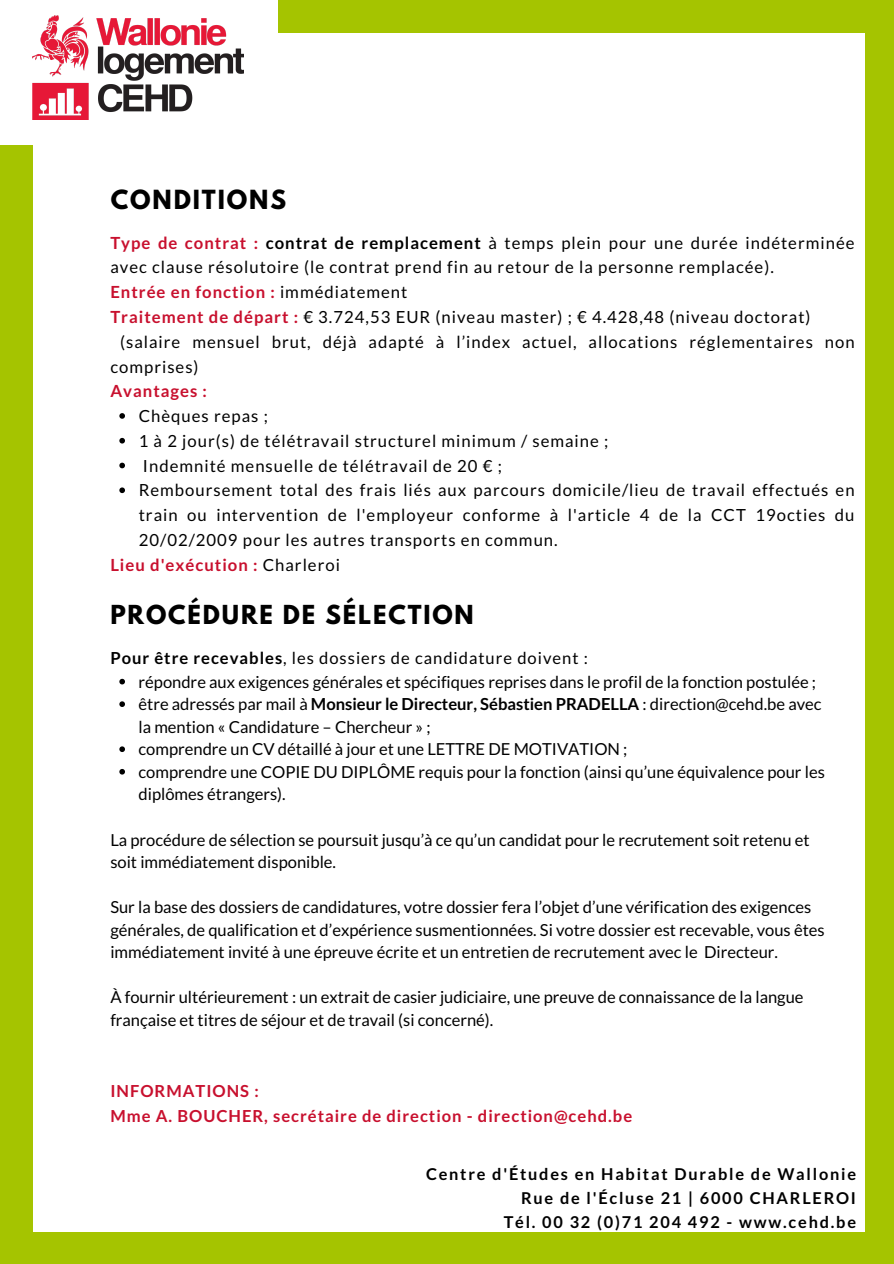
<style>
.page{position:relative;width:894px;height:1264px;background:#fff}
.page>*{position:absolute;margin:0;border:0;box-sizing:border-box;transform-origin:0 0}
.t1{font:700 23.4px "League Spartan";letter-spacing:.08em;color:#000}
.t2{font:700 23.25px "League Spartan";letter-spacing:.08em;color:#000}
.t3{font:16.65px/24.8px "Lato";letter-spacing:.06em;color:#000}
.t4{font:700 16.65px "Lato";letter-spacing:.06em;color:#c8102e}
.t5{font:16.5px/22.5px "Lato";color:#000}
.t6{font:700 16.5px "Lato";letter-spacing:.06em;color:#c8102e}
.t7{font:16.5px "Lato";letter-spacing:.06em;color:#000}
.t8{font:700 16.35px "Lato";letter-spacing:.11em;color:#000}
.s1{font-weight:700;color:#c8102e}
.s2{font-weight:700}
.s3{font-weight:400;color:#000}
</style>
<div class="page">
<div style="left:0;top:0;width:893px;height:1263px;background:#a5c400"></div>
<div style="left:34px;top:33px;width:830px;height:1198px;background:#fff"></div>
<svg style="left:119px;top:413px;width:6px;height:6px"></svg>
<svg style="left:119px;top:438px;width:6px;height:5px"></svg>
<svg style="left:119px;top:462px;width:6px;height:6px"></svg>
<svg style="left:119px;top:487px;width:6px;height:6px"></svg>
<svg style="left:119px;top:678px;width:6px;height:6px"></svg>
<svg style="left:119px;top:701px;width:6px;height:6px"></svg>
<svg style="left:119px;top:746px;width:6px;height:6px"></svg>
<svg style="left:119px;top:769px;width:6px;height:5px"></svg>
<div style="left:0;top:0;width:277px;height:144px;background:#fff"></div>
<img style="left:32px;top:16px;width:211px;height:103px">
<p class="t1" style="left:111px;top:188px;width:177px">CONDITIONS</p>
<p class="t3" style="left:110px;top:230px;width:745px"><span class="s1">Type de contrat :</span> <span class="s2">contrat de remplacement</span> à temps plein pour une durée indéterminée avec clause résolutoire (le contrat prend fin au retour de la personne remplacée).</p>
<p class="t4" style="left:110px;top:282px;width:298px">Entrée en fonction : <span class="s3">immédiatement</span></p>
<p class="t3" style="left:110px;top:304px;width:701px"><span class="s1">Traitement de départ :</span> € 3.724,53 EUR (niveau master) ; € 4.428,48 (niveau doctorat)</p>
<p class="t3" style="left:110px;top:329px;width:745px;text-indent:10px">(salaire mensuel brut, déjà adapté à l’index actuel, allocations réglementaires non comprises)</p>
<p class="t4" style="left:110px;top:381px;width:98px">Avantages :</p>
<p class="t3" style="left:139px;top:403px;width:131px">Chèques repas ;</p>
<p class="t3" style="left:139px;top:428px;width:471px">1 à 2 jour(s) de télétravail structurel minimum / semaine ;</p>
<p class="t3" style="left:143px;top:453px;width:360px">Indemnité mensuelle de télétravail de 20 € ;</p>
<p class="t3" style="left:139px;top:477px;width:717px;text-align:justify">Remboursement total des frais liés aux parcours domicile/lieu de travail effectués en train ou intervention de l'employeur conforme à l'article 4 de la CCT 19octies du 20/02/2009 pour les autres transports en commun.</p>
<p class="t4" style="left:110px;top:554px;width:231px">Lieu d'exécution : <span class="s3">Charleroi</span></p>
<p class="t2" style="left:110px;top:603px;width:365px">PROCÉDURE DE SÉLECTION</p>
<p class="t7" style="left:110px;top:648px;width:479px"><span class="s2">Pour être recevables</span>, les dossiers de candidature doivent :</p>
<p class="t5" style="left:138px;top:670px;width:678px">répondre aux exigences générales et spécifiques reprises dans le profil de la fonction postulée ;</p>
<p class="t5" style="left:138px;top:692px;width:684px">être adressés par mail à <span class="s2">Monsieur le Directeur, Sébastien PRADELLA</span> : direction@cehd.be avec la mention « Candidature – Chercheur » ;</p>
<p class="t5" style="left:138px;top:737px;width:490px">comprendre un CV détaillé à jour et une LETTRE DE MOTIVATION ;</p>
<p class="t5" style="left:138px;top:760px;width:687px">comprendre une COPIE DU DIPLÔME requis pour la fonction (ainsi qu’une équivalence pour les diplômes étrangers).</p>
<p class="t5" style="left:110px;top:827px;width:700px">La procédure de sélection se poursuit jusqu’à ce qu’un candidat pour le recrutement soit retenu et soit immédiatement disponible.</p>
<p class="t5" style="left:110px;top:895px;width:715px">Sur la base des dossiers de candidatures, votre dossier fera l’objet d’une vérification des exigences générales, de qualification et d’expérience susmentionnées. Si votre dossier est recevable, vous êtes immédiatement invité à une épreuve écrite et un entretien de recrutement avec le Directeur.</p>
<p class="t5" style="left:110px;top:985px;width:694px">À fournir ultérieurement : un extrait de casier judiciaire, une preuve de connaissance de la langue française et titres de séjour et de travail (si concerné).</p>
<p class="t6" style="left:110px;top:1080px;width:150px">INFORMATIONS :</p>
<p class="t6" style="left:110px;top:1105px;width:523px">Mme A. BOUCHER, secrétaire de direction - direction@cehd.be</p>
<p class="t8" style="left:426px;top:1163px;width:431px">Centre d'Études en Habitat Durable de Wallonie</p>
<p class="t8" style="left:521px;top:1187px;width:336px">Rue de l'Écluse 21 | 6000 CHARLEROI</p>
<p class="t8" style="left:503px;top:1211px;width:354px">Tél. 00 32 (0)71 204 492 - www.cehd.be</p>
</div>
